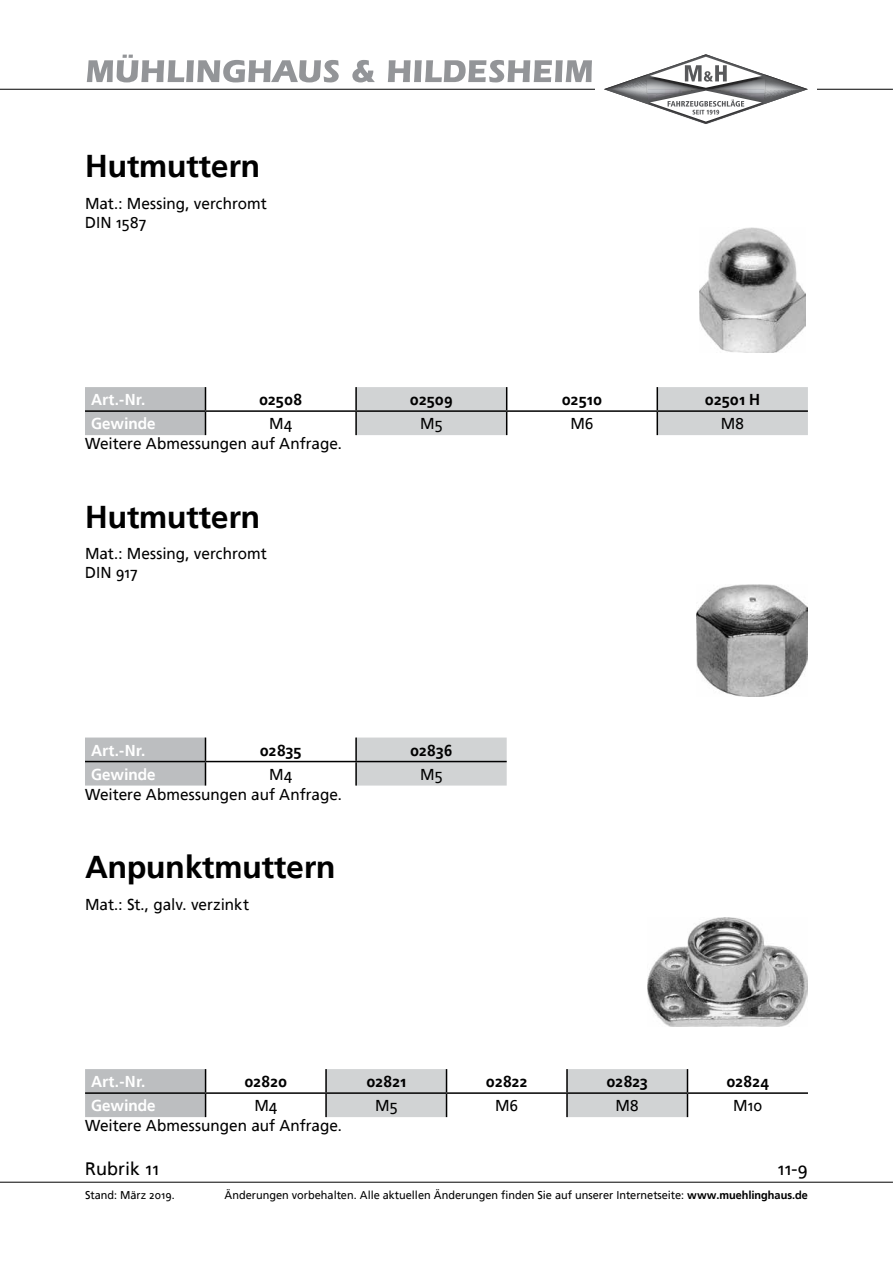
<style>
.page{position:relative;width:893px;height:1263px;background:#fff}
.page>*{position:absolute;margin:0;border:0;box-sizing:border-box;transform-origin:0 0}
.t1{font:700 31.5px "Frutiger Linotype";color:#000}
.t2{font:18px "Frutiger Linotype";color:#000}
.t3{font:15.75px/18.9px "Frutiger Linotype";color:#000}
.t4{font:700 15.75px "Frutiger Linotype";letter-spacing:.005em;color:#000}
.t5{font:700 15.75px "Frutiger Linotype";letter-spacing:.005em;color:#fff}
.t6{font:11.25px "Frutiger Linotype";color:#000}
.s1{font-weight:700}
</style>
<div class="page">
<hr style="left:0;top:89px;width:893px;height:1px;background:#000">
<hr style="left:0;top:1182px;width:893px;height:1px;background:#000">
<div style="left:595px;top:54px;width:221px;height:70px;background:#fff"></div>
<svg style="left:604px;top:54px;width:204px;height:70px"></svg>
<svg style="left:87px;top:55px;width:505px;height:27px"></svg>
<hr style="left:355px;top:387px;width:2px;height:23px;background:#000">
<hr style="left:205px;top:410px;width:151px;height:2px;background:#000">
<div style="left:85px;top:387px;width:121px;height:48px;background:#bcbec0"></div>
<hr style="left:355px;top:412px;width:2px;height:23px;background:#000">
<svg style="left:356px;top:387px;width:452px;height:48px"></svg>
<img style="left:699px;top:228px;width:106px;height:124px">
<svg style="left:357px;top:737px;width:150px;height:48px;background:#cfd1d2"></svg>
<hr style="left:355px;top:737px;width:2px;height:24px;background:#000">
<hr style="left:205px;top:761px;width:151px;height:1px;background:#000">
<svg style="left:85px;top:737px;width:121px;height:48px;background:#b4b6b8"></svg>
<hr style="left:356px;top:761px;width:151px;height:1px;background:#000">
<hr style="left:355px;top:762px;width:2px;height:23px;background:#000">
<img style="left:697px;top:584px;width:111px;height:112px">
<hr style="left:325px;top:1069px;width:2px;height:23px;background:#000">
<hr style="left:206px;top:1092px;width:120px;height:2px;background:#000">
<div style="left:85px;top:1069px;width:121px;height:48px;background:#bcbec0"></div>
<hr style="left:325px;top:1094px;width:2px;height:23px;background:#000">
<hr style="left:687px;top:1092px;width:121px;height:2px;background:#000">
<svg style="left:326px;top:1069px;width:362px;height:48px"></svg>
<img style="left:648px;top:918px;width:160px;height:108px">
<h1 class="t1" style="left:85px;top:147px;width:177px">Hutmuttern</h1>
<p class="t3" style="left:85px;top:194px;width:183px">Mat.: Messing, verchromt<br>DIN 1587</p>
<p class="t5" style="left:91px;top:390px;width:56px">Art.-Nr.</p>
<p class="t4" style="left:259px;top:390px;width:45px">02508</p>
<p class="t4" style="left:410px;top:390px;width:44px">02509</p>
<p class="t4" style="left:562px;top:390px;width:42px">02510</p>
<p class="t4" style="left:705px;top:390px;width:57px">02501 H</p>
<p class="t5" style="left:91px;top:414px;width:66px">Gewinde</p>
<p class="t3" style="left:269px;top:414px;width:24px">M4</p>
<p class="t3" style="left:420px;top:414px;width:24px">M5</p>
<p class="t3" style="left:570px;top:414px;width:25px">M6</p>
<p class="t3" style="left:721px;top:414px;width:25px">M8</p>
<p class="t3" style="left:85px;top:434px;width:259px">Weitere Abmessungen auf Anfrage.</p>
<h1 class="t1" style="left:85px;top:497px;width:177px">Hutmuttern</h1>
<p class="t3" style="left:85px;top:544px;width:183px">Mat.: Messing, verchromt<br>DIN 917</p>
<p class="t5" style="left:91px;top:740px;width:56px">Art.-Nr.</p>
<p class="t4" style="left:260px;top:740px;width:43px">02835</p>
<p class="t4" style="left:410px;top:740px;width:44px">02836</p>
<p class="t5" style="left:91px;top:764px;width:66px">Gewinde</p>
<p class="t3" style="left:269px;top:765px;width:24px">M4</p>
<p class="t3" style="left:420px;top:765px;width:24px">M5</p>
<p class="t3" style="left:85px;top:785px;width:259px">Weitere Abmessungen auf Anfrage.</p>
<h1 class="t1" style="left:85px;top:848px;width:252px">Anpunktmuttern</h1>
<p class="t3" style="left:85px;top:895px;width:165px">Mat.: St., galv. verzinkt</p>
<p class="t5" style="left:91px;top:1072px;width:56px">Art.-Nr.</p>
<p class="t4" style="left:244px;top:1072px;width:44px">02820</p>
<p class="t4" style="left:366px;top:1072px;width:41px">02821</p>
<p class="t4" style="left:486px;top:1072px;width:43px">02822</p>
<p class="t4" style="left:607px;top:1072px;width:43px">02823</p>
<p class="t4" style="left:726px;top:1072px;width:44px">02824</p>
<p class="t5" style="left:91px;top:1096px;width:66px">Gewinde</p>
<p class="t3" style="left:254px;top:1096px;width:24px">M4</p>
<p class="t3" style="left:375px;top:1096px;width:24px">M5</p>
<p class="t3" style="left:495px;top:1096px;width:25px">M6</p>
<p class="t3" style="left:615px;top:1096px;width:25px">M8</p>
<p class="t3" style="left:733px;top:1096px;width:31px">M10</p>
<p class="t3" style="left:85px;top:1116px;width:259px">Weitere Abmessungen auf Anfrage.</p>
<p class="t2" style="left:85px;top:1157px;width:76px">Rubrik 11</p>
<p class="t2" style="left:777px;top:1157px;width:32px">11-9</p>
<p class="t6" style="left:85px;top:1188px;width:91px">Stand: März 2019.</p>
<p class="t6" style="left:225px;top:1188px;width:585px">Änderungen vorbehalten. Alle aktuellen Änderungen finden Sie auf unserer Internetseite: <span class="s1">www.muehlinghaus.de</span></p>
</div>
